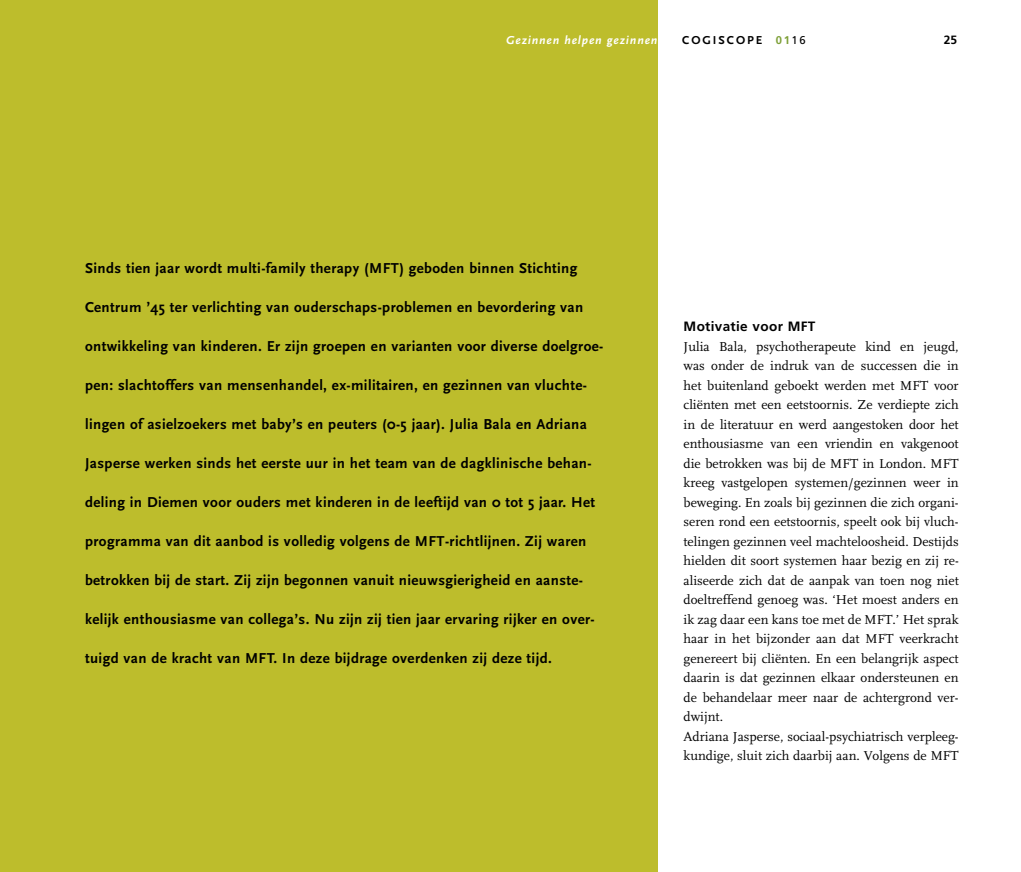
<style>
.page{position:relative;width:1021px;height:872px;background:#fff}
.page>*{position:absolute;margin:0;border:0;box-sizing:border-box;transform-origin:0 0}
.t1{font:700 15px "Scala Sans Pro";letter-spacing:.025em;color:#000}
.t2{font:13.5px/19.5px "FF Scala";color:#000}
.t3{font:700 13.5px "Frutiger LT Std";letter-spacing:.025em;color:#000}
.t4{font:italic 700 12px "Scala Sans Pro";letter-spacing:.075em;color:#fff}
.t5{font:700 12px "Scala Sans Pro";letter-spacing:.16em;color:#000}
.t6{font:700 12px "Frutiger LT Std";color:#000}
.s1{font-family:"Frutiger LT Std";font-size:11.25px;color:#7ea038}
.s2{font-family:"Frutiger LT Std";font-weight:400;font-size:11.25px}
</style>
<div class="page">
<div style="left:0;top:0;width:658px;height:872px;background:#bdbd2c"></div>
<p class="t4" style="left:506px;top:32px;width:153px">Gezinnen helpen gezinnen</p>
<p class="t5" style="left:682px;top:33px;width:125px">cogiscope <span class="s1">01</span><span class="s2">16</span></p>
<p class="t6" style="left:943px;top:32px;width:15px">25</p>
<p class="t1" style="left:85px;top:259px;width:494px">Sinds tien jaar wordt multi-family therapy (MFT) geboden binnen Stichting</p>
<p class="t1" style="left:85px;top:298px;width:499px">Centrum ’45 ter verlichting van ouderschaps-problemen en bevordering van</p>
<p class="t1" style="left:85px;top:337px;width:519px">ontwikkeling van kinderen. Er zijn groepen en varianten voor diverse doelgroe-</p>
<p class="t1" style="left:85px;top:376px;width:503px">pen: slachtoffers van mensenhandel, ex-militairen, en gezinnen van vluchte-</p>
<p class="t1" style="left:85px;top:415px;width:503px">lingen of asielzoekers met baby’s en peuters (0-5 jaar). Julia Bala en Adriana</p>
<p class="t1" style="left:85px;top:454px;width:508px">Jasperse werken sinds het eerste uur in het team van de dagklinische behan-</p>
<p class="t1" style="left:85px;top:493px;width:511px">deling in Diemen voor ouders met kinderen in de leeftijd van 0 tot 5 jaar. Het</p>
<p class="t1" style="left:85px;top:532px;width:503px">programma van dit aanbod is volledig volgens de MFT-richtlijnen. Zij waren</p>
<p class="t1" style="left:85px;top:571px;width:499px">betrokken bij de start. Zij zijn begonnen vanuit nieuwsgierigheid en aanste-</p>
<p class="t1" style="left:85px;top:610px;width:511px">kelijk enthousiasme van collega’s. N u zijn zij tien jaar ervaring rijker en over-</p>
<p class="t1" style="left:85px;top:649px;width:468px">tuigd van de kracht van MFT. I n deze bijdrage overdenken zij deze tijd.</p>
<p class="t3" style="left:683px;top:319px;width:133px">Motivatie voor MFT</p>
<p class="t2" style="left:683px;top:337px;width:276px">Julia Bala, psychotherapeute kind en jeugd, was onder de indruk van de successen die in het buitenland geboekt werden met MFT voor cliënten met een eetstoornis. Ze verdiepte zich in de literatuur en werd aangestoken door het enthousiasme van een vriendin en vakgenoot die betrokken was bij de MFT in London. MFT kreeg vastgelopen systemen/gezinnen weer in beweging. En zoals bij gezinnen die zich organi&shy;seren rond een eetstoornis, speelt ook bij vluch&shy;telingen gezinnen veel machteloosheid. Destijds hielden dit soort systemen haar bezig en zij re&shy;aliseerde zich dat de aanpak van toen nog niet doeltreffend genoeg was. ‘Het moest anders en ik zag daar een kans toe met de MFT.’ Het sprak haar in het bijzonder aan dat MFT veerkracht genereert bij cliënten. En een belangrijk aspect daarin is dat gezinnen elkaar ondersteunen en de behandelaar meer naar de achtergrond ver&shy;dwijnt.<br>Adriana Jasperse, sociaal-psychiatrisch verpleeg&shy;kundige, sluit zich daarbij aan. Volgens de MFT</p>
</div>
